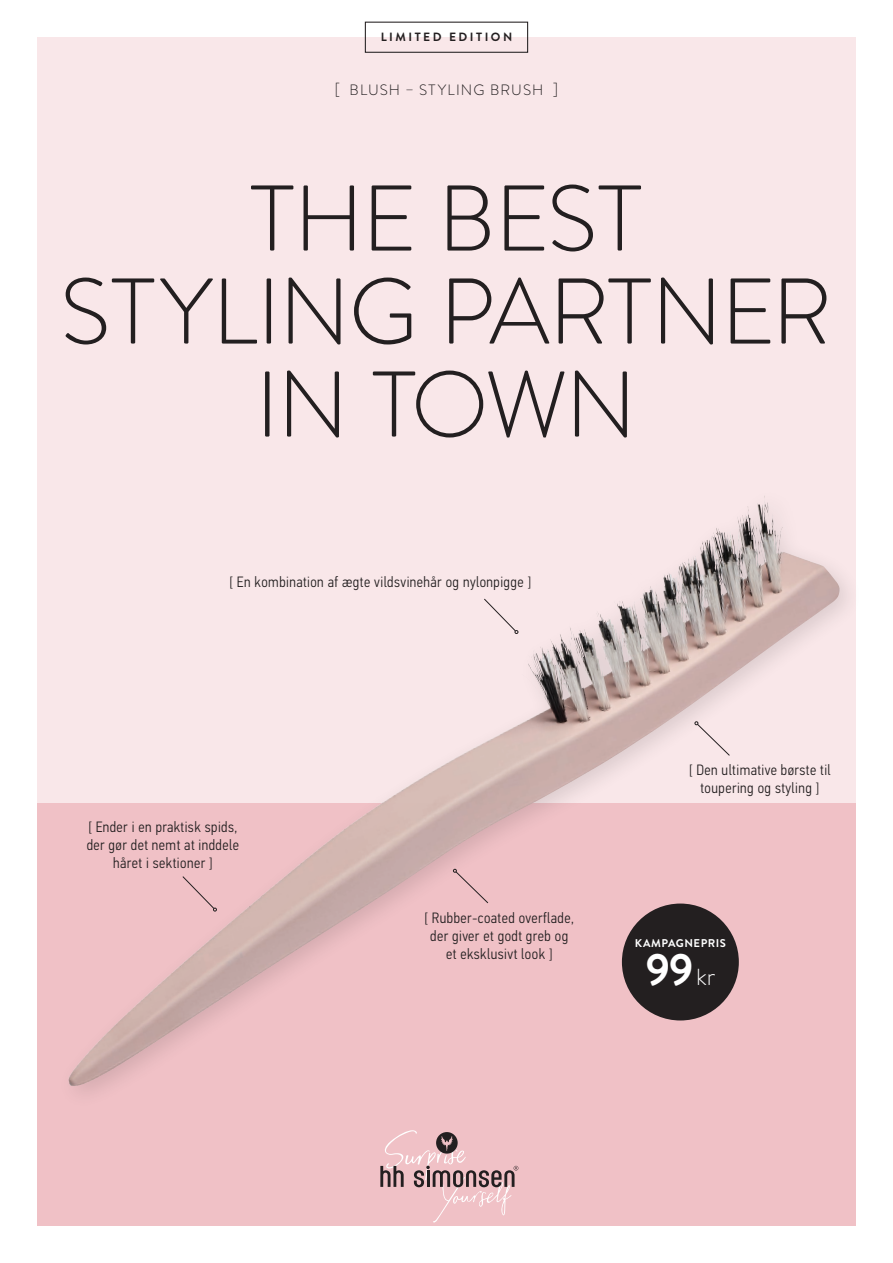
<style>
.page{position:relative;width:893px;height:1263px;background:#fff}
.page>*{position:absolute;margin:0;border:0;box-sizing:border-box;transform-origin:0 0}
.t1{font:300 93px/93px "Brandon Text";letter-spacing:-.015em;color:#231f20;text-align:center}
.t2{font:700 45px "Brandon Grotesque";color:#fff}
.t3{font:300 15px/18px "PFDIN Text Cond Std";letter-spacing:.03em;color:#231f20;text-align:center}
.t4{font:300 15px "Brandon Text";letter-spacing:.075em;color:#231f20}
.t5{font:700 12px "Brandon Grotesque";letter-spacing:.21em;color:#231f20}
.t6{font:700 11.25px "Brandon Grotesque";letter-spacing:.04em;color:#fff}
.s1{font-family:"Brandon Text";font-weight:300;font-size:23.25px}
</style>
<div class="page">
<div style="left:37px;top:37px;width:819px;height:1189px;background:#f9e7e9"></div>
<div style="left:37px;top:804px;width:819px;height:422px;background:#f0c1c6"></div>
<div style="left:56px;top:481px;width:808px;height:629px;background:#231f20;opacity:.14"></div>
<img style="left:665px;top:493px;width:98px;height:93px">
<svg style="left:380px;top:1130px;width:138px;height:92px"></svg>
<svg style="left:695px;top:721px;width:35px;height:35px"></svg>
<svg style="left:453px;top:869px;width:36px;height:35px"></svg>
<svg style="left:483px;top:598px;width:35px;height:36px"></svg>
<svg style="left:182px;top:875px;width:35px;height:36px"></svg>
<div style="left:365px;top:22px;width:163px;height:31px;border:1px solid #231f20"></div>
<div style="left:622px;top:903px;width:117px;height:117px;background:#231f20;border-radius:50%"></div>
<p class="t5" style="left:381px;top:29px;width:133px">LIMITED EDITION</p>
<p class="t4" style="left:335px;top:80px;width:225px">[ BLUSH – STYLING BRUSH ]</p>
<h1 class="t1" style="left:60px;top:169px;width:773px">THE BEST<br>STYLING PARTNER<br>IN TOWN</h1>
<p class="t3" style="left:230px;top:573px;width:303px">[ En kombination af ægte vildsvinehår og nylonpigge ]</p>
<p class="t3" style="left:87px;top:818px;width:154px">[ Ender i en praktisk spids, der gør det nemt at inddele håret i sektioner ]</p>
<p class="t3" style="left:425px;top:909px;width:151px">[ Rubber-coated overflade, der giver et godt greb og et eksklusivt look ]</p>
<p class="t3" style="left:689px;top:761px;width:143px">[ Den ultimative børste til toupering og styling ]</p>
<p class="t6" style="left:635px;top:935px;width:93px">KAMPAGNEPRIS</p>
<h2 class="t2" style="left:646px;top:938px;width:71px">99<span class="s1">kr</span></h2>
</div>
